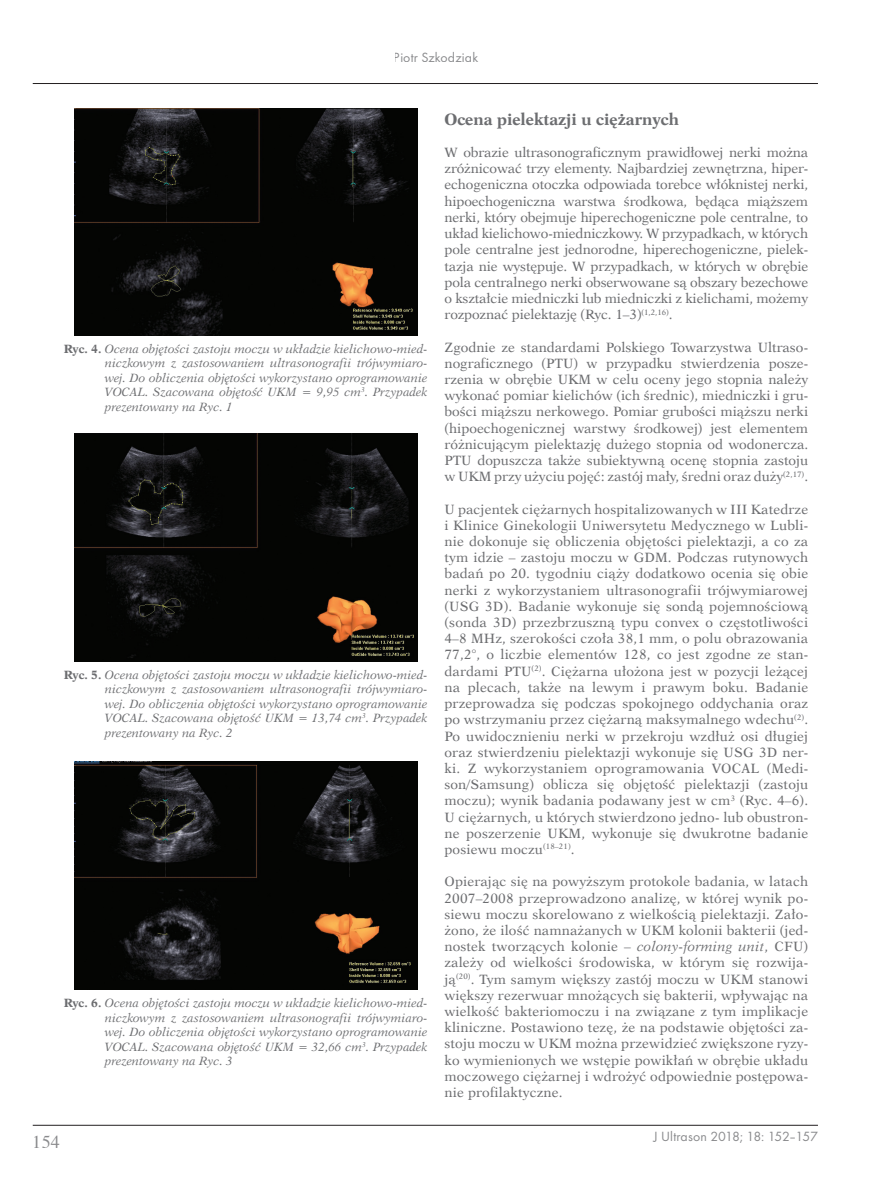
<style>
.page{position:relative;width:872px;height:1191px;background:#fff}
.page>*{position:absolute;margin:0;border:0;box-sizing:border-box;transform-origin:0 0}
.t1{font:18px "Times";color:#6c6d70}
.t2{font:16.5px "Dutch 823 EU Bold";color:#6c6d70}
.t3{font:13.8px "Futura TCE";letter-spacing:.005em;color:#6c6d70}
.t4{font:13.5px/16.2px "Dutch 823 EU Normal";letter-spacing:.005em;color:#6c6d70;text-align:justify}
.t5{font:12px/14.4px "Dutch 823 EU Italic";color:#6c6d70;text-align:justify}
.s1{font-family:"Dutch 823 EU Bold"}
.s2{font-family:"Dutch 823 EU Italic"}
</style>
<div class="page">
<hr style="left:33px;top:1125px;width:785px;height:1px;background:#231f20">
<hr style="left:33px;top:83px;width:785px;height:1px;background:#231f20">
<img style="left:74px;top:108px;width:343px;height:227px">
<img style="left:74px;top:433px;width:343px;height:228px">
<img style="left:74px;top:762px;width:343px;height:227px">
<p class="t3" style="left:394px;top:49px;width:86px">Piotr Szkodziak</p>
<p class="t5" style="left:105px;top:342px;width:324px;text-indent:-41px"><span class="s1">Ryc. 4.</span> Ocena objętości zastoju moczu w układzie kielichowo-mied&shy;niczkowym z zastosowaniem ultrasonografii trójwymiaro&shy;wej. Do obliczenia objętości wykorzystano oprogramowanie VOCAL. Szacowana objętość UKM = 9,95 cm<sup>3</sup>. Przypadek prezentowany na Ryc. 1</p>
<p class="t5" style="left:105px;top:667px;width:324px;text-indent:-41px"><span class="s1">Ryc. 5.</span> Ocena objętości zastoju moczu w układzie kielichowo-mied&shy;niczkowym z zastosowaniem ultrasonografii trójwymiaro&shy;wej. Do obliczenia objętości wykorzystano oprogramowanie VOCAL. Szacowana objętość UKM = 13,74 cm<sup>3</sup>. Przypadek prezentowany na Ryc. 2</p>
<p class="t5" style="left:105px;top:996px;width:324px;text-indent:-41px"><span class="s1">Ryc. 6.</span> Ocena objętości zastoju moczu w układzie kielichowo-mied&shy;niczkowym z zastosowaniem ultrasonografii trójwymiaro&shy;wej. Do obliczenia objętości wykorzystano oprogramowanie VOCAL. Szacowana objętość UKM = 32,66 cm<sup>3</sup>. Przypadek prezentowany na Ryc. 3</p>
<p class="t2" style="left:444px;top:109px;width:236px">Ocena pielektazji u ciężarnych</p>
<p class="t4" style="left:444px;top:144px;width:365px">W obrazie ultrasonograficznym prawidłowej nerki można zróżnicować trzy elementy. Najbardziej zewnętrzna, hiper&shy;echogeniczna otoczka odpowiada torebce włóknistej nerki, hipoechogeniczna warstwa środkowa, będąca miąższem nerki, który obejmuje hiperechogeniczne pole centralne, to układ kielichowo-miedniczkowy. W przypadkach, w których pole centralne jest jednorodne, hiperechogeniczne, pielek&shy;tazja nie występuje. W przypadkach, w których w obrębie pola centralnego nerki obserwowane są obszary bezechowe o kształcie miedniczki lub miedniczki z kielichami, możemy rozpoznać pielektazję (Ryc. 1–3)<sup>(1,2,16)</sup>.</p>
<p class="t4" style="left:444px;top:339px;width:365px">Zgodnie ze standardami Polskiego Towarzystwa Ultraso&shy;nograficznego (PTU) w przypadku stwierdzenia posze&shy;rzenia w obrębie UKM w celu oceny jego stopnia należy wykonać pomiar kielichów (ich średnic), miedniczki i gru&shy;bości miąższu nerkowego. Pomiar grubości miąższu nerki (hipoechogenicznej warstwy środkowej) jest elementem różnicującym pielektazję dużego stopnia od wodonercza.<br>PTU dopuszcza także subiektywną ocenę stopnia zastoju w UKM przy użyciu pojęć: zastój mały, średni oraz duży<sup>(2,17)</sup>.</p>
<p class="t4" style="left:444px;top:501px;width:365px">U pacjentek ciężarnych hospitalizowanych w III Katedrze i Klinice Ginekologii Uniwersytetu Medycznego w Lubli&shy;nie dokonuje się obliczenia objętości pielektazji, a co za tym idzie – zastoju moczu w GDM. Podczas rutynowych badań po 20. tygodniu ciąży dodatkowo ocenia się obie nerki z wykorzystaniem ultrasonografii trójwymiarowej (USG 3D). Badanie wykonuje się sondą pojemnościową (sonda 3D) przezbrzuszną typu convex o częstotliwości 4–8 MHz, szerokości czoła 38,1 mm, o polu obrazowania 77,2°, o liczbie elementów 128, co jest zgodne ze stan&shy;dardami PTU<sup>(2)</sup>. Ciężarna ułożona jest w pozycji leżącej na plecach, także na lewym i prawym boku. Badanie przeprowadza się podczas spokojnego oddychania oraz po wstrzymaniu przez ciężarną maksymalnego wdechu<sup>(2)</sup>.<br>Po uwidocznieniu nerki w przekroju wzdłuż osi długiej oraz stwierdzeniu pielektazji wykonuje się USG 3D ner&shy;ki. Z wykorzystaniem oprogramowania VOCAL (Medi&shy;son/Samsung) oblicza się objętość pielektazji (zastoju moczu); wynik badania podawany jest w cm<sup>3</sup> (Ryc. 4–6).<br>U ciężarnych, u których stwierdzono jedno- lub obustron&shy;ne poszerzenie UKM, wykonuje się dwukrotne badanie posiewu moczu<sup>(18–21)</sup>.</p>
<p class="t4" style="left:444px;top:873px;width:365px">Opierając się na powyższym protokole badania, w latach 2007–2008 przeprowadzono analizę, w której wynik po&shy;siewu moczu skorelowano z wielkością pielektazji. Zało&shy;żono, że ilość namnażanych w UKM kolonii bakterii (jed&shy;nostek tworzących kolonie – <span class="s2">colony-forming unit</span>, CFU) zależy od wielkości środowiska, w którym się rozwija&shy;ją<sup>(20)</sup>. Tym samym większy zastój moczu w UKM stanowi większy rezerwuar mnożących się bakterii, wpływając na wielkość bakteriomoczu i na związane z tym implikacje kliniczne. Postawiono tezę, że na podstawie objętości za&shy;stoju moczu w UKM można przewidzieć zwiększone ryzy&shy;ko wymienionych we wstępie powikłań w obrębie układu moczowego ciężarnej i wdrożyć odpowiednie postępowa&shy;nie profilaktyczne.</p>
<h1 class="t1" style="left:33px;top:1125px;width:28px">154</h1>
<p class="t3" style="left:653px;top:1128px;width:166px">J Ultrason 2018; 18: 152–157</p>
</div>
